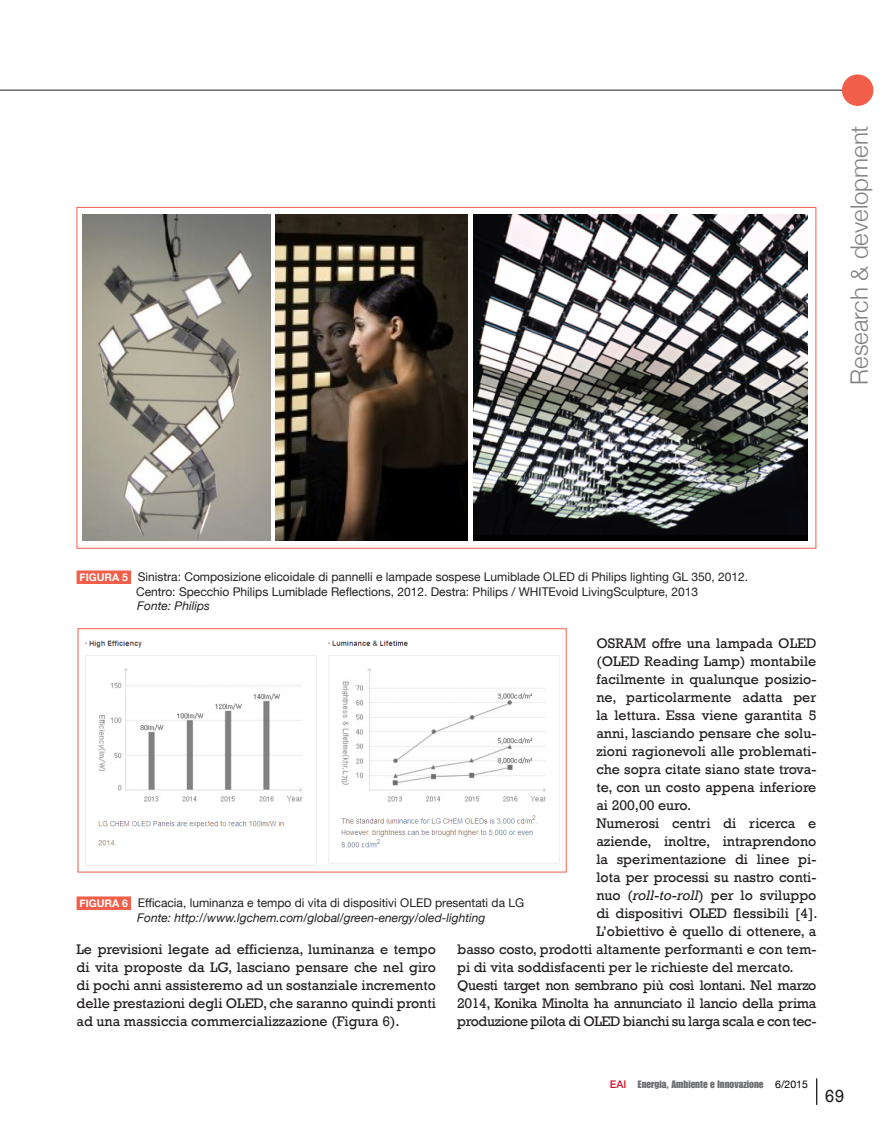
<style>
.page{position:relative;width:893px;height:1127px;background:#fff}
.page>*{position:absolute;margin:0;border:0;box-sizing:border-box;transform-origin:0 0}
.t1{font:300 24px "Helvetica Neue";color:#808285}
.t2{font:18px "Rockwell";color:#231f20}
.t3{font:14.25px/18px "Rockwell";color:#231f20;text-align:justify}
.t4{font:14.25px "Rockwell";letter-spacing:-.025em;color:#231f20}
.t5{font:12px/14.2px "Helvetica Neue";color:#231f20;text-align:center}
.t6{font:italic 12px "Helvetica Neue";color:#231f20}
.t7{font:10.5px "Impact LT Std";color:#6c6d70}
.s1{font-weight:700;font-size:10.5px;color:#fff}
.s2{font-style:italic}
.s3{font-family:"Helvetica Neue";font-weight:500;color:#d7162e}
.s4{font-family:"Helvetica Neue";color:#000}
</style>
<div class="page">
<hr style="left:0;top:90px;width:863px;height:1px;background:#231f20">
<div style="left:842px;top:74px;width:31px;height:32px;background:#f15e4a;border-radius:50%"></div>
<svg style="left:816px;top:1078px;width:1px;height:27px"></svg>
<div style="left:77px;top:570px;width:54px;height:14px;background:#f15e4a"></div>
<img style="left:82px;top:215px;width:188px;height:326px">
<img style="left:275px;top:215px;width:193px;height:326px">
<img style="left:473px;top:215px;width:335px;height:326px">
<div style="left:78px;top:628px;width:489px;height:244px;border:1px solid #f15e4a"></div>
<img style="left:85px;top:640px;width:475px;height:226px">
<div style="left:77px;top:896px;width:54px;height:14px;background:#f15e4a"></div>
<h1 class="t1" style="left:840px;top:385px;width:261px;rotate:-90deg">Research &amp; development</h1>
<p class="t5" style="left:79px;top:571px;width:670px"><span class="s1">FIGURA 5</span> Sinistra: Composizione elicoidale di pannelli e lampade sospese Lumiblade OLED di Philips lighting GL 350, 2012.<br>Centro: Specchio Philips Lumiblade Reflections, 2012. Destra: Philips / WHITEvoid LivingSculpture, 2013</p>
<p class="t6" style="left:137px;top:597px;width:74px">Fonte: Philips</p>
<p class="t3" style="left:596px;top:634px;width:222px">OSRAM offre una lampada OLED</p>
<p class="t3" style="left:596px;top:652px;width:222px">(OLED Reading Lamp) montabile</p>
<p class="t3" style="left:596px;top:670px;width:221px">facilmente in qualunque posizio-</p>
<p class="t3" style="left:596px;top:688px;width:222px">ne, particolarmente adatta per</p>
<p class="t3" style="left:596px;top:706px;width:222px">la lettura. Essa viene garantita 5</p>
<p class="t3" style="left:596px;top:724px;width:221px">anni, lasciando pensare che solu-</p>
<p class="t3" style="left:596px;top:742px;width:221px">zioni ragionevoli alle problemati-</p>
<p class="t3" style="left:596px;top:760px;width:221px">che sopra citate siano state trova-</p>
<p class="t3" style="left:596px;top:778px;width:222px">te, con un costo appena inferiore</p>
<p class="t3" style="left:596px;top:796px;width:96px">ai 200,00 euro.</p>
<p class="t3" style="left:596px;top:814px;width:222px">Numerosi centri di ricerca e</p>
<p class="t3" style="left:596px;top:832px;width:222px">aziende, inoltre, intraprendono</p>
<p class="t3" style="left:596px;top:850px;width:221px">la sperimentazione di linee pi-</p>
<p class="t3" style="left:596px;top:868px;width:221px">lota per processi su nastro conti-</p>
<p class="t3" style="left:596px;top:886px;width:222px">nuo (<span class="s2">roll-to-roll</span>) per lo sviluppo</p>
<p class="t3" style="left:596px;top:904px;width:223px">di dispositivi OLED flessibili [4].</p>
<p class="t3" style="left:596px;top:922px;width:222px">L’obiettivo è quello di ottenere, a</p>
<p class="t3" style="left:457px;top:940px;width:360px">basso costo, prodotti altamente performanti e con tem-</p>
<p class="t3" style="left:457px;top:958px;width:338px">pi di vita soddisfacenti per le richieste del mercato.</p>
<p class="t4" style="left:457px;top:977px;width:361px">Questi target non sembrano più così lontani. Nel marzo</p>
<p class="t4" style="left:457px;top:995px;width:361px">2014, Konika Minolta ha annunciato il lancio della prima</p>
<p class="t4" style="left:457px;top:1013px;width:360px">produzione pilota di OLED bianchi su larga scala e con tec-</p>
<p class="t5" style="left:137px;top:896px;width:389px;text-align:left;text-indent:-58px"><span class="s1">FIGURA 6</span> Efficacia, luminanza e tempo di vita di dispositivi OLED presentati da LG<br><span class="s2">Fonte: http://www.lgchem.com/global/green-energy/oled-lighting</span></p>
<p class="t3" style="left:77px;top:940px;width:361px">Le previsioni legate ad efficienza, luminanza e tempo di vita proposte da LG, lasciano pensare che nel giro di pochi anni assisteremo ad un sostanziale incremento delle prestazioni degli OLED, che saranno quindi pronti ad una massiccia commercializzazione (Figura 6).</p>
<p class="t7" style="left:610px;top:1078px;width:200px"><span class="s3">EAI</span> Energia, Ambiente e Innovazione <span class="s4">6/2015</span></p>
<p class="t2" style="left:825px;top:1086px;width:21px">69</p>
</div>
